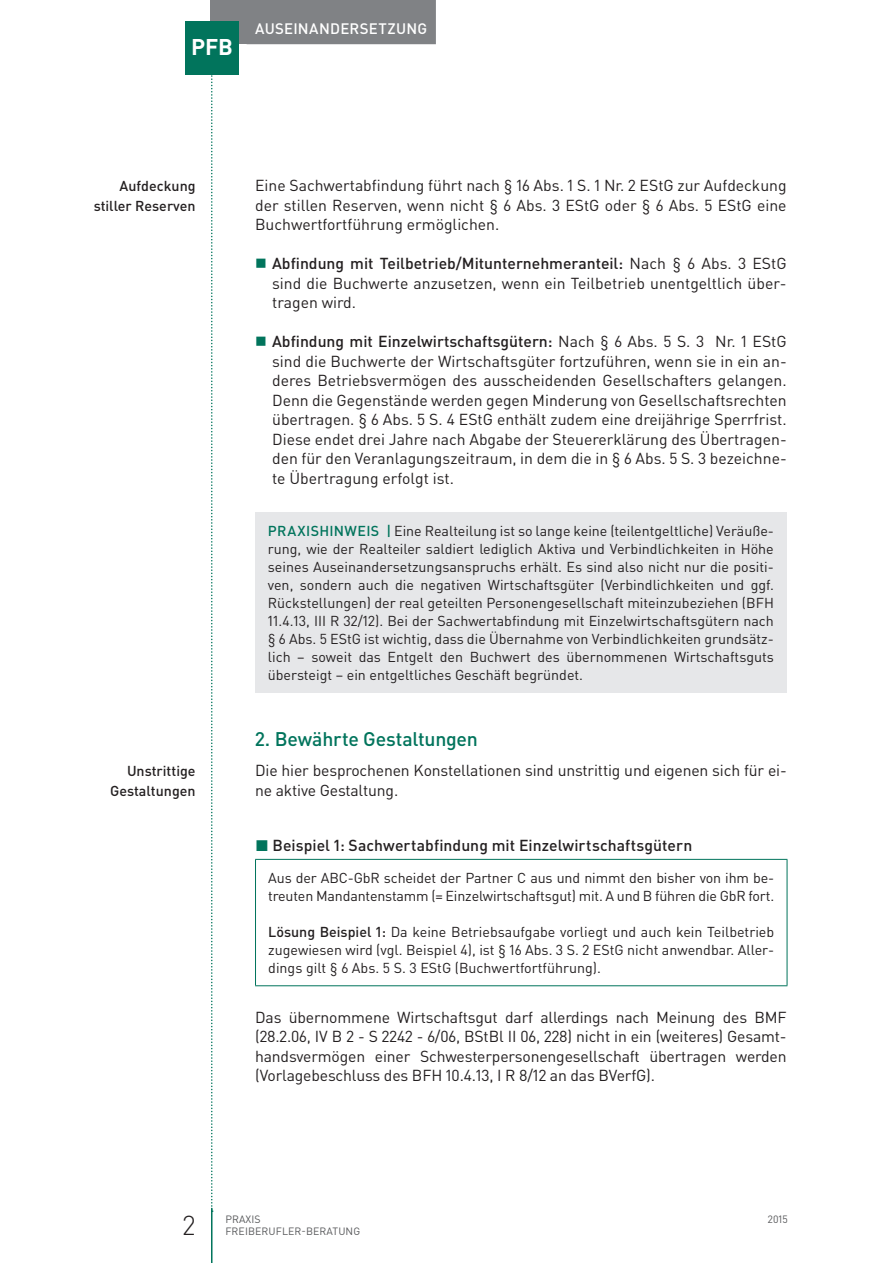
<style>
.page{position:relative;width:893px;height:1263px;background:#fff}
.page>*{position:absolute;margin:0;border:0;box-sizing:border-box;transform-origin:0 0}
.t1{font:300 27px "DIN Pro";color:#231f20}
.t2{font:700 22.5px "DIN Pro";color:#fff}
.t3{font:500 19.5px "DIN Pro";letter-spacing:-.01em;color:#01745c}
.t4{font:15.75px/19.5px "DIN Pro";color:#231f20}
.t5{font:500 15.75px "DIN Pro";letter-spacing:.005em;color:#231f20}
.t6{font:500 15px "DIN Pro";letter-spacing:.015em;color:#fff}
.t7{font:14.25px/18px "DIN Pro";color:#231f20;text-align:justify}
.t8{font:500 14.25px/19.5px "DIN Pro";color:#231f20;text-align:right}
.t9{font:500 14.25px "DIN Pro";color:#01745c}
.t10{font:10.5px "DIN Pro";letter-spacing:.01em;color:#57585a}
.s1{font-weight:500}
.s2{font-weight:500;color:#01745c}
.s3{color:#01745c}
</style>
<div class="page">
<svg style="left:211px;top:74px;width:2px;height:1138px"></svg>
<div style="left:210px;top:0;width:45px;height:44px;background:#808285"></div>
<hr style="left:211px;top:1208px;width:1px;height:55px;background:#01745c">
<div style="left:247px;top:0;width:189px;height:44px;background:#808285"></div>
<div style="left:185px;top:21px;width:53px;height:53px;background:#01745c"></div>
<div style="left:255px;top:512px;width:532px;height:180px;background:#e6e7e9"></div>
<hr style="left:255px;top:859px;width:532px;height:1px;background:#01745c">
<hr style="left:255px;top:860px;width:1px;height:125px;background:#01745c">
<hr style="left:787px;top:860px;width:1px;height:125px;background:#01745c">
<hr style="left:255px;top:985px;width:532px;height:1px;background:#01745c">
<h2 class="t2" style="left:191px;top:32px;width:44px">PFB</h2>
<p class="t6" style="left:255px;top:18px;width:48px">Auseinan</p>
<p class="t6" style="left:330px;top:18px;width:87px">dersetzung</p>
<p class="t8" style="left:94px;top:176px;width:103px">Aufdeckung stiller Reserven</p>
<p class="t8" style="left:110px;top:761px;width:87px">U nstrittige<br>Gestaltungen</p>
<p class="t4" style="left:255px;top:175px;width:533px;text-align:justify">Eine Sachwertabfindung führt nach § 16 Abs. 1 S. 1 N r. 2 EStG zur Aufdeckung der stillen Reserven, wenn nicht § 6 Abs. 3 EStG oder § 6 Abs. 5 EStG eine Buchwertfortführung ermöglichen.</p>
<p class="t4" style="left:272px;top:253px;width:516px"><span class="s1">Abfindung mit Teilbetrieb/Mitunternehmeranteil:</span> Nach § 6 Abs. 3 EStG sind die Buchwerte anzusetzen, wenn ein Teilbetrieb unentgeltlich über&shy;tragen wird.</p>
<p class="t4" style="left:272px;top:331px;width:516px"><span class="s1">Abfindung mit Einzelwirtschaftsgütern:</span> N ach § 6 Abs. 5 S. 3 N r. 1 EStG sind die Buchwerte der Wirtschaftsgüter fortzuführen, wenn sie in ein an&shy;deres Betriebsvermögen des ausscheidenden Gesellschafters gelangen.<br>Denn die Gegenstände werden gegen M inderung von Gesellschaftsrechten übertragen. § 6 Abs. 5 S. 4 EStG enthält zudem eine dreijährige Sperrfrist.<br>Diese endet drei Jahre nach Abgabe der Steuererklärung des Übertragen&shy;den für den Veranlagungszeitraum, in dem die in § 6 Abs. 5 S. 3 bezeichne&shy;te Übertragung erfolgt ist.</p>
<p class="t9" style="left:268px;top:521px;width:48px">Praxishinw</p>
<p class="t7" style="left:268px;top:521px;width:508px;text-indent:90px"><span class="s2">eis |</span> Eine Realteilung ist so lange keine (teilentgeltliche) Veräuße&shy;rung, wie der Realteiler saldiert lediglich Aktiva und Verbindlichkeiten in Höhe seines Auseinandersetzungsanspruchs erhält. Es sind also nicht nur die positi&shy;ven, sondern auch die negativen Wirtschaftsgüter (Verbindlichkeiten und ggf.<br>Rückstellungen) der real geteilten Personengesellschaft miteinzubeziehen (B FH 11.4.13, III R 32/12). Bei der Sachwertabfindung mit Einzelwirtschaftsgütern nach § 6 Abs. 5 EStG ist wichtig, dass die Übernahme von Verbindlichkeiten grundsätz&shy;lich – soweit das Entgelt den Buchwert des übernommenen Wirtschaftsguts übersteigt – ein entgeltliches Geschäft begründet.</p>
<p class="t3" style="left:255px;top:726px;width:224px">2. Bewährte Gestaltungen</p>
<p class="t4" style="left:255px;top:760px;width:533px">Die hier besprochenen Konstellationen sind unstrittig und eigenen sich für ei&shy;ne aktive Gestaltung.</p>
<p class="t5" style="left:255px;top:834px;width:438px"><span class="s3">◼</span> Beispiel 1: Sachwertabfindung mit Einzelwirtschaftsgütern</p>
<p class="t7" style="left:268px;top:868px;width:508px">Aus der ABC-GbR scheidet der Partner C aus und nimmt den bisher von ihm be&shy;treuten Mandantenstamm (= Einzelwirtschaftsgut) mit. A und B führen die GbR fort.</p>
<p class="t7" style="left:268px;top:922px;width:508px"><span class="s1">Lösung Beispiel 1:</span> Da keine Betriebsaufgabe vorliegt und auch kein Teilbetrieb zugewiesen wird (vgl. Beispiel 4), ist § 16 Abs. 3 S. 2 EStG nicht anwendbar. Aller&shy;dings gilt § 6 Abs. 5 S. 3 EStG (Buchwertfortführung).</p>
<p class="t4" style="left:255px;top:1006px;width:533px;text-align:justify">Das übernommene Wirtschaftsgut darf allerdings nach Meinung des BM F (28.2.06, IV B 2 - S 2242 - 6/06, BStB l II 06, 228) nicht in ein (weiteres) Gesamt&shy;handsvermögen einer Schwesterpersonengesellschaft übertragen werden (Vorlagebeschluss des B FH 10.4.13, I R 8/12 an das BVerfG).</p>
<h1 class="t1" style="left:183px;top:1207px;width:14px">2</h1>
<p class="t10" style="left:225px;top:1212px;width:37px">Praxis</p>
<p class="t10" style="left:768px;top:1212px;width:21px">2015</p>
<p class="t10" style="left:225px;top:1224px;width:136px">Freiberufler-Beratung</p>
</div>
